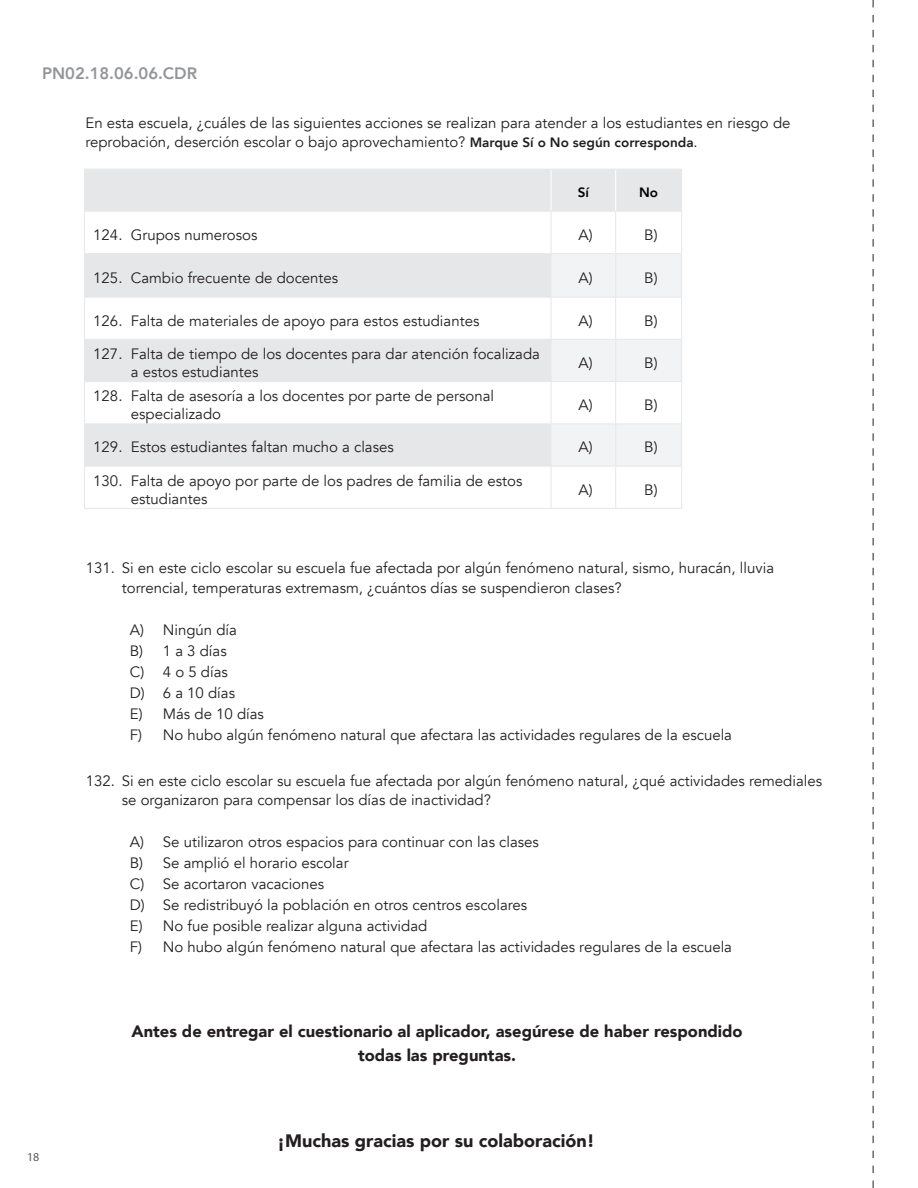
<style>
.page{position:relative;width:918px;height:1188px;background:#fff}
.page>*{position:absolute;margin:0;border:0;box-sizing:border-box;transform-origin:0 0}
.t1{font:900 18px "Avenir";color:#231f20}
.t2{font:900 16.5px/24px "Avenir";color:#231f20;text-align:center}
.t3{font:800 16.5px "Avenir";color:#939598}
.t4{font:15px/21px "Avenir";color:#231f20}
.t5{font:800 13.5px "Avenir";color:#000}
.t6{font:12px "Myriad Pro";color:#57585a}
.s1{font-weight:800;font-size:13.5px}
</style>
<div class="page">
<svg style="left:873px;top:0;width:1px;height:1188px"></svg>
<div style="left:85px;top:170px;width:596px;height:41px;background:#e6e7e9"></div>
<svg style="left:85px;top:254px;width:466px;height:212px;fill:#e6e7e9"></svg>
<svg style="left:552px;top:254px;width:129px;height:212px"></svg>
<hr style="left:84px;top:297px;width:467px;height:1px;background:#e6e7e9">
<hr style="left:84px;top:381px;width:467px;height:1px;background:#e6e7e9">
<hr style="left:84px;top:466px;width:467px;height:1px;background:#e6e7e9">
<hr style="left:84px;top:212px;width:1px;height:41px;background:#e6e7e9">
<hr style="left:84px;top:254px;width:1px;height:43px;background:#e6e7e9">
<hr style="left:84px;top:297px;width:1px;height:42px;background:#e6e7e9">
<hr style="left:84px;top:340px;width:1px;height:41px;background:#e6e7e9">
<hr style="left:84px;top:382px;width:1px;height:42px;background:#e6e7e9">
<hr style="left:84px;top:424px;width:1px;height:42px;background:#e6e7e9">
<hr style="left:84px;top:467px;width:1px;height:41px;background:#e6e7e9">
<hr style="left:551px;top:170px;width:1px;height:41px;background:#fff">
<hr style="left:84px;top:169px;width:467px;height:1px;background:#e6e7e9">
<hr style="left:84px;top:170px;width:1px;height:41px;background:#e6e7e9">
<hr style="left:551px;top:169px;width:65px;height:1px;background:#e6e7e9">
<hr style="left:84px;top:211px;width:467px;height:1px;background:#e6e7e9">
<hr style="left:551px;top:211px;width:65px;height:1px;background:#e6e7e9">
<hr style="left:616px;top:211px;width:66px;height:1px;background:#e6e7e9">
<hr style="left:551px;top:297px;width:65px;height:1px;background:#e6e7e9">
<hr style="left:616px;top:297px;width:66px;height:1px;background:#e6e7e9">
<hr style="left:551px;top:381px;width:65px;height:1px;background:#e6e7e9">
<hr style="left:616px;top:381px;width:66px;height:1px;background:#e6e7e9">
<hr style="left:551px;top:466px;width:65px;height:1px;background:#e6e7e9">
<hr style="left:616px;top:466px;width:66px;height:1px;background:#e6e7e9">
<hr style="left:615px;top:170px;width:1px;height:41px;background:#fff">
<hr style="left:551px;top:212px;width:1px;height:41px;background:#e6e7e9">
<hr style="left:615px;top:212px;width:1px;height:41px;background:#e6e7e9">
<hr style="left:681px;top:212px;width:1px;height:41px;background:#e6e7e9">
<hr style="left:84px;top:253px;width:467px;height:1px;background:#e6e7e9">
<hr style="left:551px;top:253px;width:65px;height:1px;background:#e6e7e9">
<hr style="left:551px;top:254px;width:1px;height:43px;background:#e6e7e9">
<hr style="left:616px;top:253px;width:66px;height:1px;background:#e6e7e9">
<hr style="left:615px;top:254px;width:1px;height:43px;background:#e6e7e9">
<hr style="left:681px;top:254px;width:1px;height:43px;background:#e6e7e9">
<hr style="left:551px;top:297px;width:1px;height:42px;background:#e6e7e9">
<hr style="left:615px;top:297px;width:1px;height:42px;background:#e6e7e9">
<hr style="left:681px;top:297px;width:1px;height:42px;background:#e6e7e9">
<hr style="left:84px;top:339px;width:467px;height:1px;background:#e6e7e9">
<hr style="left:551px;top:339px;width:65px;height:1px;background:#e6e7e9">
<hr style="left:551px;top:340px;width:1px;height:41px;background:#e6e7e9">
<hr style="left:616px;top:339px;width:66px;height:1px;background:#e6e7e9">
<hr style="left:615px;top:340px;width:1px;height:41px;background:#e6e7e9">
<hr style="left:681px;top:340px;width:1px;height:41px;background:#e6e7e9">
<hr style="left:551px;top:382px;width:1px;height:42px;background:#e6e7e9">
<hr style="left:615px;top:382px;width:1px;height:42px;background:#e6e7e9">
<hr style="left:681px;top:382px;width:1px;height:42px;background:#e6e7e9">
<hr style="left:84px;top:424px;width:467px;height:1px;background:#e6e7e9">
<hr style="left:551px;top:424px;width:65px;height:1px;background:#e6e7e9">
<hr style="left:551px;top:424px;width:1px;height:42px;background:#e6e7e9">
<hr style="left:616px;top:424px;width:66px;height:1px;background:#e6e7e9">
<hr style="left:615px;top:424px;width:1px;height:42px;background:#e6e7e9">
<hr style="left:681px;top:424px;width:1px;height:42px;background:#e6e7e9">
<hr style="left:551px;top:467px;width:1px;height:41px;background:#e6e7e9">
<hr style="left:615px;top:467px;width:1px;height:41px;background:#e6e7e9">
<hr style="left:681px;top:467px;width:1px;height:41px;background:#e6e7e9">
<hr style="left:84px;top:508px;width:467px;height:1px;background:#e6e7e9">
<hr style="left:551px;top:508px;width:65px;height:1px;background:#e6e7e9">
<hr style="left:616px;top:508px;width:66px;height:1px;background:#e6e7e9">
<hr style="left:616px;top:169px;width:66px;height:1px;background:#e6e7e9">
<hr style="left:681px;top:170px;width:1px;height:41px;background:#e6e7e9">
<p class="t3" style="left:42px;top:61px;width:157px">PN02.18.06.06.CDR</p>
<p class="t4" style="left:85px;top:113px;width:707px;line-height:19.5px">En esta escuela, ¿cuáles de las siguientes acciones se realizan para atender a los estudiantes en riesgo de reprobación, deserción escolar o bajo aprovechamiento? <span class="s1">Marque Sí o No según corresponda</span>.</p>
<p class="t5" style="left:578px;top:182px;width:13px">Sí</p>
<p class="t5" style="left:639px;top:182px;width:20px">No</p>
<p class="t4" style="left:93px;top:225px;width:166px">124. Grupos numerosos</p>
<p class="t4" style="left:579px;top:225px;width:16px">A)</p>
<p class="t4" style="left:644px;top:225px;width:15px">B)</p>
<p class="t4" style="left:93px;top:268px;width:247px">125. Cambio frecuente de docentes</p>
<p class="t4" style="left:579px;top:268px;width:16px">A)</p>
<p class="t4" style="left:644px;top:268px;width:15px">B)</p>
<p class="t4" style="left:93px;top:310px;width:388px">126. Falta de materiales de apoyo para estos estudiantes</p>
<p class="t4" style="left:579px;top:310px;width:16px">A)</p>
<p class="t4" style="left:644px;top:310px;width:15px">B)</p>
<p class="t4" style="left:131px;top:345px;width:411px;line-height:18px;text-indent:-38px">127. Falta de tiempo de los docentes para dar atención focalizada a estos estudiantes</p>
<p class="t4" style="left:579px;top:353px;width:16px">A)</p>
<p class="t4" style="left:644px;top:353px;width:15px">B)</p>
<p class="t4" style="left:131px;top:387px;width:365px;line-height:18px;text-indent:-38px">128. Falta de asesoría a los docentes por parte de personal especializado</p>
<p class="t4" style="left:579px;top:395px;width:16px">A)</p>
<p class="t4" style="left:644px;top:395px;width:15px">B)</p>
<p class="t4" style="left:93px;top:437px;width:302px">129. Estos estudiantes faltan mucho a clases</p>
<p class="t4" style="left:579px;top:437px;width:16px">A)</p>
<p class="t4" style="left:644px;top:437px;width:15px">B)</p>
<p class="t4" style="left:131px;top:472px;width:393px;line-height:18px;text-indent:-38px">130. Falta de apoyo por parte de los padres de familia de estos estudiantes</p>
<p class="t4" style="left:579px;top:479px;width:16px">A)</p>
<p class="t4" style="left:644px;top:479px;width:15px">B)</p>
<p class="t4" style="left:122px;top:559px;width:654px;line-height:19.5px;text-indent:-36px">131. Si en este ciclo escolar su escuela fue afectada por algún fenómeno natural, sismo, huracán, lluvia torrencial, temperaturas extremasm, ¿cuántos días se suspendieron clases?</p>
<p class="t4" style="left:130px;top:619px;width:604px">A) Ningún día<br>B) 1 a 3 días<br>C) 4 o 5 días<br>D) 6 a 10 días<br>E) Más de 10 días<br>F) No hubo algún fenómeno natural que afectara las actividades regulares de la escuela</p>
<p class="t4" style="left:122px;top:771px;width:702px;line-height:19.5px;text-indent:-36px">132. Si en este ciclo escolar su escuela fue afectada por algún fenómeno natural, ¿qué actividades remediales se organizaron para compensar los días de inactividad?</p>
<p class="t4" style="left:130px;top:832px;width:604px">A) Se utilizaron otros espacios para continuar con las clases<br>B) Se amplió el horario escolar<br>C) Se acortaron vacaciones<br>D) Se redistribuyó la población en otros centros escolares<br>E) No fue posible realizar alguna actividad<br>F) No hubo algún fenómeno natural que afectara las actividades regulares de la escuela</p>
<p class="t6" style="left:27px;top:1150px;width:14px">18</p>
<p class="t2" style="left:132px;top:1019px;width:613px">Antes de entregar el cuestionario al aplicador, asegúrese de haber respondido todas las preguntas.</p>
<p class="t1" style="left:277px;top:1126px;width:319px">¡Muchas gracias por su colaboración!</p>
</div>
